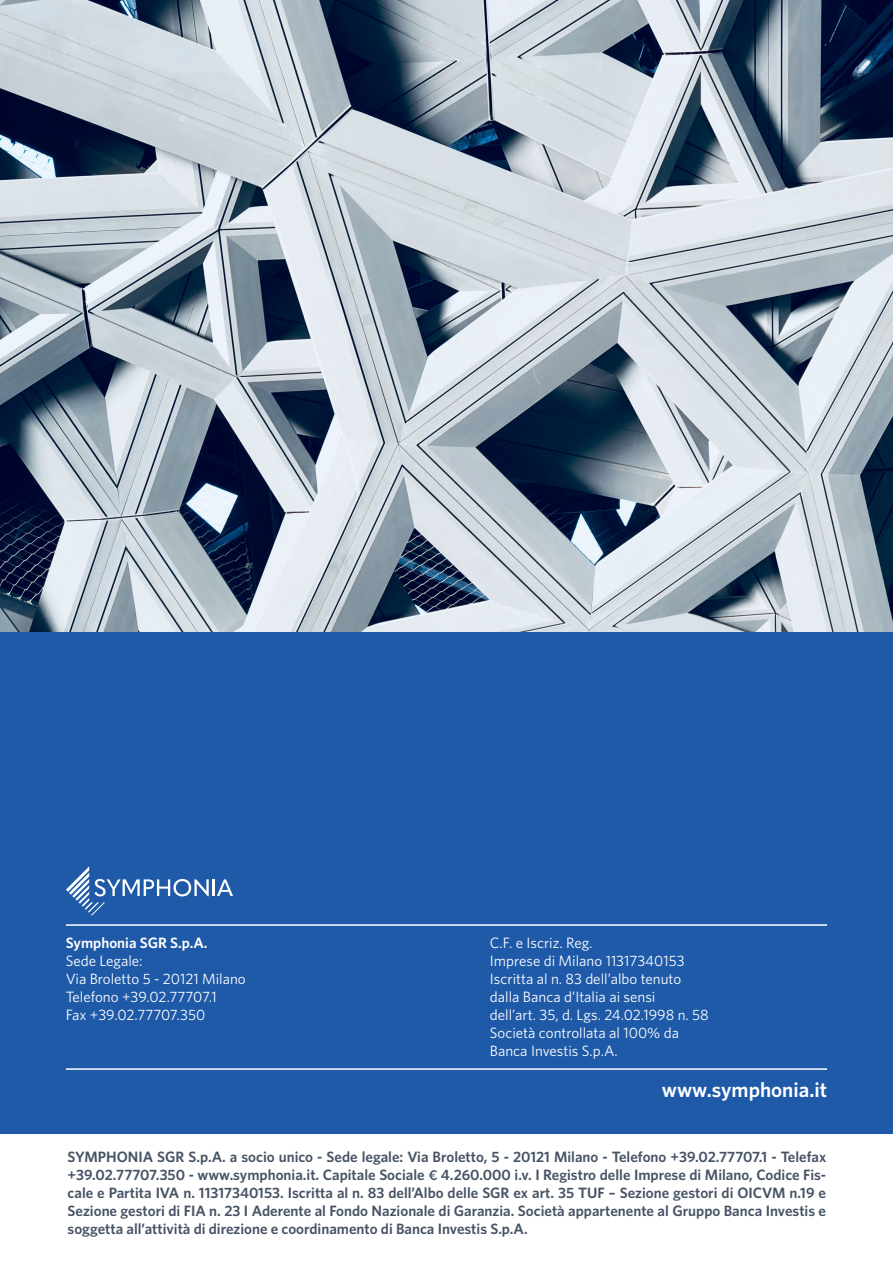
<style>
.page{position:relative;width:893px;height:1263px;background:#fff}
.page>*{position:absolute;margin:0;border:0;box-sizing:border-box;transform-origin:0 0}
.t1{font:600 21px "Whitney";color:#fff}
.t2{font:600 15px/18px "Whitney";color:#465365;text-align:justify}
.t3{font:15px "Whitney";color:#fff}
.t4{font:600 15px "Whitney";color:#fff}
.s1{font-family:"Arboria";font-weight:500}
</style>
<div class="page">
<div style="left:0;top:621px;width:893px;height:512px;background:#1f5aa9"></div>
<img style="left:0;top:0;width:893px;height:631px">
<hr style="left:66px;top:1068px;width:761px;height:2px;background:#fff">
<hr style="left:66px;top:924px;width:761px;height:2px;background:#fff">
<svg style="left:66px;top:866px;width:167px;height:50px"></svg>
<p class="t4" style="left:66px;top:934px;width:143px">Symphonia SGR S.p.A.</p>
<p class="t3" style="left:66px;top:952px;width:78px">Sede Legale:</p>
<p class="t3" style="left:66px;top:970px;width:182px">Via Broletto 5 - 20121 Milano</p>
<p class="t3" style="left:66px;top:988px;width:152px">Telefono +39.02.77707.1</p>
<p class="t3" style="left:66px;top:1006px;width:141px">Fax +39.02.77707.350</p>
<p class="t3" style="left:490px;top:934px;width:104px">C.F. e Iscriz. Reg.</p>
<p class="t3" style="left:490px;top:952px;width:196px">Imprese di Milano 11317340153</p>
<p class="t3" style="left:490px;top:970px;width:193px">Iscritta al n. 83 dell’albo tenuto</p>
<p class="t3" style="left:490px;top:988px;width:167px">dalla Banca d’Italia ai sensi</p>
<p class="t3" style="left:490px;top:1006px;width:220px">dell’art. 35, d. Lgs. 24.02.1998 n. 58</p>
<p class="t3" style="left:490px;top:1024px;width:191px">Società controllata al 100% da</p>
<p class="t3" style="left:490px;top:1042px;width:129px">Banca Investis S.p.A.</p>
<p class="t1" style="left:662px;top:1076px;width:167px">www.symphonia.it</p>
<p class="t2" style="left:68px;top:1148px;width:760px">SYMPHONIA SGR S.p.A. a socio unico - Sede legale: Via Broletto, 5 - 20121 Milano - Telefono +39.02.77707.1 - Telefax +39.02.77707.350 - www.symphonia.it. Capitale Sociale <span class="s1">€</span> 4.260.000 i.v. I Registro delle Imprese di Milano, Codice Fis&shy;cale e Partita IVA n. 11317340153. Iscritta al n. 83 dell’Albo delle SGR ex art. 35 TUF – Sezione gestori di OICVM n.19 e Sezione gestori di FIA n. 23 I Aderente al Fondo Nazionale di Garanzia. Società appartenente al Gruppo Banca Investis e soggetta all’attività di direzione e coordinamento di Banca Investis S.p.A.</p>
</div>
